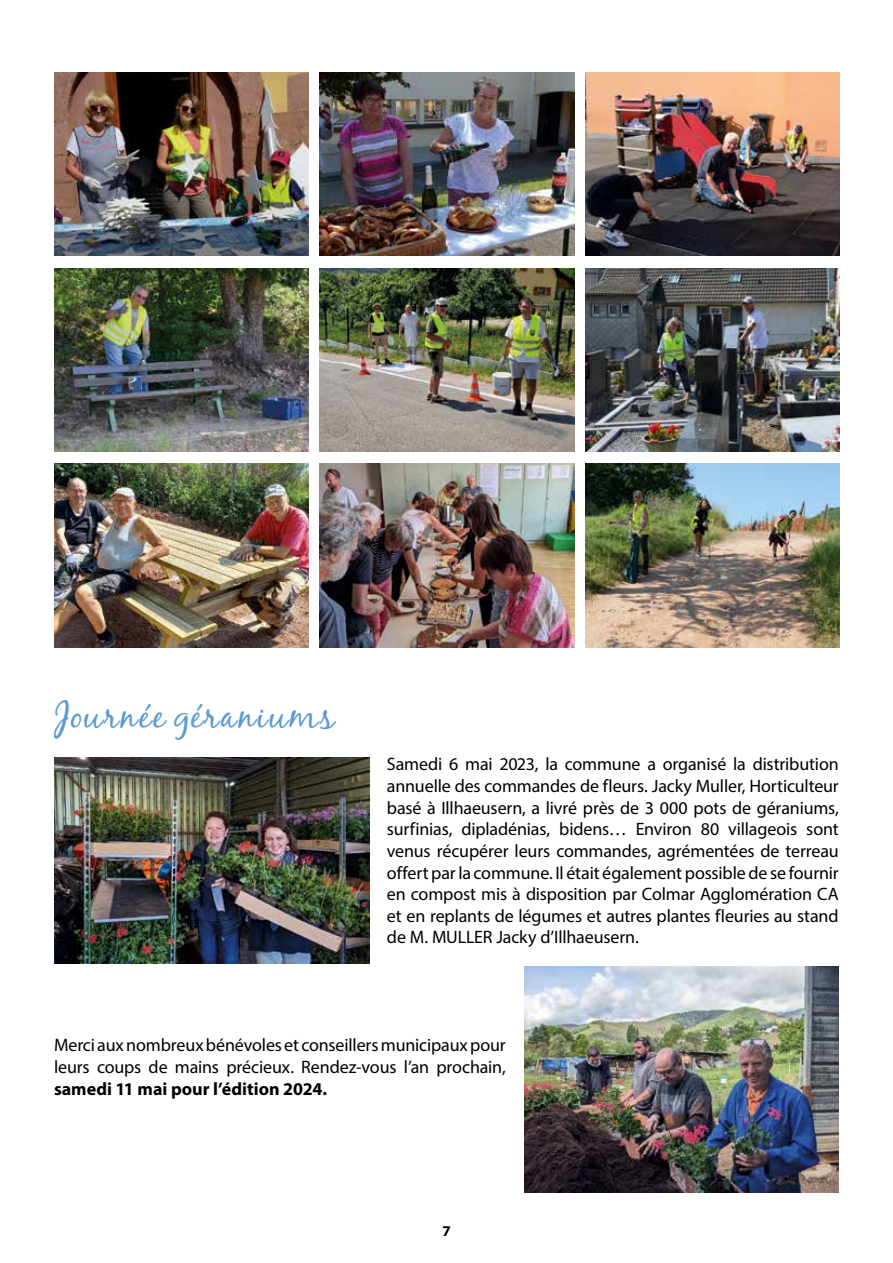
<style>
.page{position:relative;width:893px;height:1263px;background:#fff}
.page>*{position:absolute;margin:0;border:0;box-sizing:border-box;transform-origin:0 0}
.t1{font:36px "Black Jack";letter-spacing:.065em;color:#5a9ad4}
.t2{font:18px/21.6px "Myriad Pro";letter-spacing:-.01em;color:#000;text-align:justify}
.t3{font:700 18px "Myriad Pro";color:#000}
.t4{font:700 15px "Myriad Pro";color:#000}
</style>
<div class="page">
<img style="left:54px;top:268px;width:255px;height:183px">
<img style="left:320px;top:268px;width:254px;height:183px">
<img style="left:585px;top:268px;width:255px;height:183px">
<img style="left:54px;top:72px;width:255px;height:183px">
<img style="left:320px;top:72px;width:254px;height:183px">
<img style="left:585px;top:72px;width:255px;height:183px">
<img style="left:54px;top:464px;width:255px;height:183px">
<img style="left:320px;top:464px;width:254px;height:183px">
<img style="left:585px;top:464px;width:255px;height:183px">
<img style="left:54px;top:758px;width:316px;height:206px">
<img style="left:525px;top:966px;width:314px;height:227px">
<h1 class="t1" style="left:54px;top:694px;width:282px">Journée géraniums</h1>
<p class="t2" style="left:387px;top:753px;width:453px">Samedi 6 mai 2023, la commune a organisé la distribution annuelle des commandes de fleurs. Jacky Muller, Horticulteur basé à Illhaeusern, a livré près de 3 000 pots de géraniums, surfinias, dipladénias, bidens… Environ 80 villageois sont venus récupérer leurs commandes, agrémentées de terreau offert par la commune. Il était également possible de se fournir en compost mis à disposition par Colmar Agglomération CA et en replants de légumes et autres plantes fleuries au stand de M. MULLER Jacky d’Illhaeusern.</p>
<p class="t2" style="left:54px;top:1034px;width:453px">Merci aux nombreux bénévoles et conseillers municipaux pour leurs coups de mains précieux. Rendez-vous l’an prochain,</p>
<p class="t3" style="left:54px;top:1077px;width:275px">samedi 11 mai pour l’édition 2024.</p>
<p class="t4" style="left:442px;top:1221px;width:10px">7</p>
</div>
